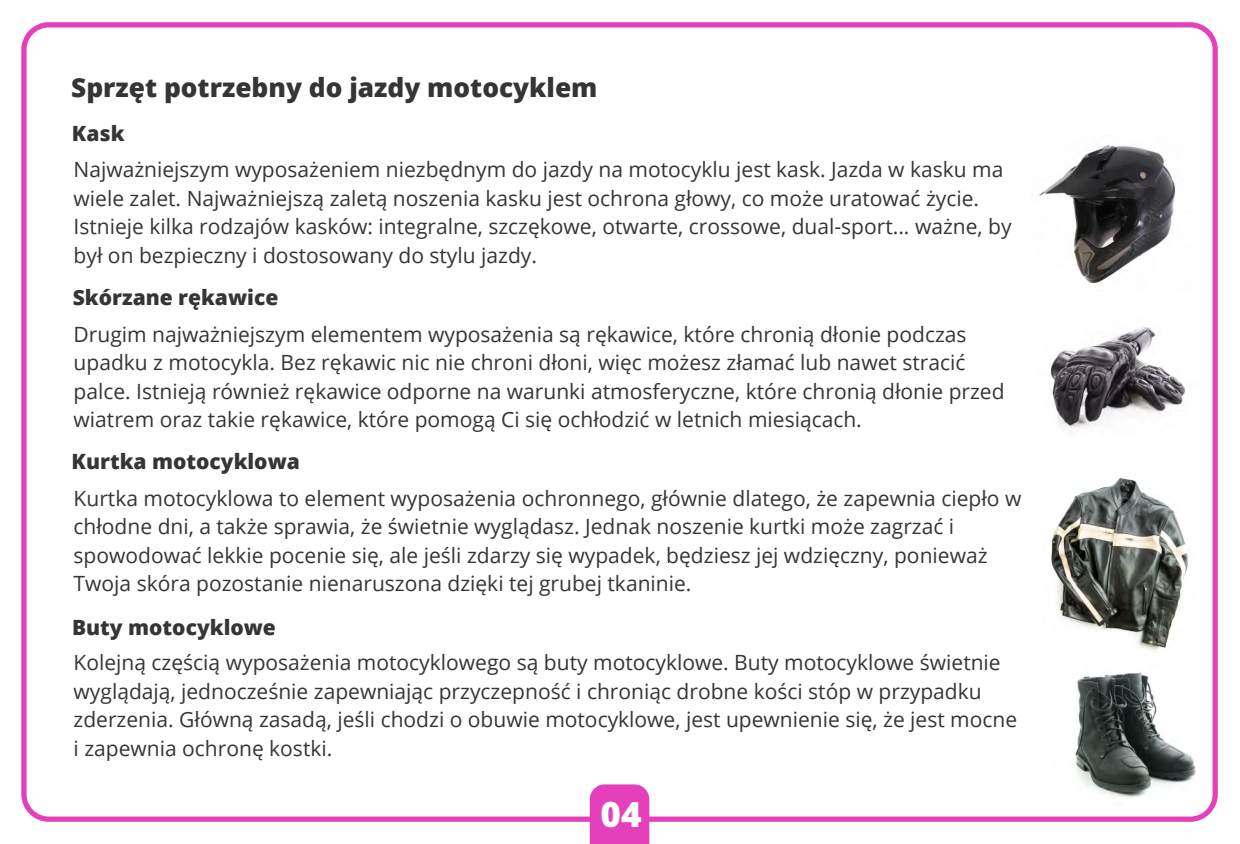
<style>
.page{position:relative;width:1240px;height:844px;background:#fff}
.page>*{position:absolute;margin:0;border:0;box-sizing:border-box;transform-origin:0 0}
.t1{font:800 35px "Open Sans";color:#fff}
.t2{font:800 26.25px "Open Sans";color:#373435}
.t3{font:21px/28.5px "Open Sans";color:#373435}
.t4{font:800 21px "Open Sans";color:#373435}
</style>
<div class="page">
<img style="left:1075px;top:672px;width:136px;height:133px">
<img style="left:1039px;top:144px;width:137px;height:140px">
<img style="left:1050px;top:327px;width:135px;height:102px">
<img style="left:1051px;top:477px;width:137px;height:175px">
<div style="left:21px;top:22px;width:1196px;height:799px;border:5px solid #e540bb;border-radius:25px"></div>
<div style="left:589px;top:784px;width:60px;height:59px;background:#e540bb"></div>
<p class="t2" style="left:71px;top:67px;width:528px">Sprzęt potrzebny do jazdy motocyklem</p>
<p class="t4" style="left:72px;top:117px;width:54px">Kask</p>
<p class="t3" style="left:74px;top:155px;width:939px">Najważniejszym wyposażeniem niezbędnym do jazdy na motocyklu jest kask. Jazda w kasku ma wiele zalet. Najważniejszą zaletą noszenia kasku jest ochrona głowy, co może uratować życie.<br>Istnieje kilka rodzajów kasków: integralne, szczękowe, otwarte, crossowe, dual-sport... ważne, by był on bezpieczny i dostosowany do stylu jazdy.</p>
<p class="t4" style="left:73px;top:281px;width:207px">Skórzane rękawice</p>
<p class="t3" style="left:74px;top:319px;width:932px">Drugim najważniejszym elementem wyposażenia są rękawice, które chronią dłonie podczas upadku z motocykla. Bez rękawic nic nie chroni dłoni, więc możesz złamać lub nawet stracić palce. Istnieją również rękawice odporne na warunki atmosferyczne, które chronią dłonie przed wiatrem oraz takie rękawice, które pomogą Ci się ochłodzić w letnich miesiącach.</p>
<p class="t4" style="left:72px;top:445px;width:230px">Kurtka motocyklowa</p>
<p class="t3" style="left:74px;top:483px;width:949px">Kurtka motocyklowa to element wyposażenia ochronnego, głównie dlatego, że zapewnia ciepło w chłodne dni, a także sprawia, że świetnie wyglądasz. Jednak noszenie kurtki może zagrzać i spowodować lekkie pocenie się, ale jeśli zdarzy się wypadek, będziesz jej wdzięczny, ponieważ Twoja skóra pozostanie nienaruszona dzięki tej grubej tkaninie.</p>
<p class="t4" style="left:72px;top:611px;width:205px">Buty motocyklowe</p>
<p class="t3" style="left:74px;top:647px;width:945px">Kolejną częścią wyposażenia motocyklowego są buty motocyklowe. Buty motocyklowe świetnie wyglądają, jednocześnie zapewniając przyczepność i chroniąc drobne kości stóp w przypadku zderzenia. Główną zasadą, jeśli chodzi o obuwie motocyklowe, jest upewnienie się, że jest mocne i zapewnia ochronę kostki.</p>
<h1 class="t1" style="left:600px;top:799px;width:43px">04</h1>
</div>
